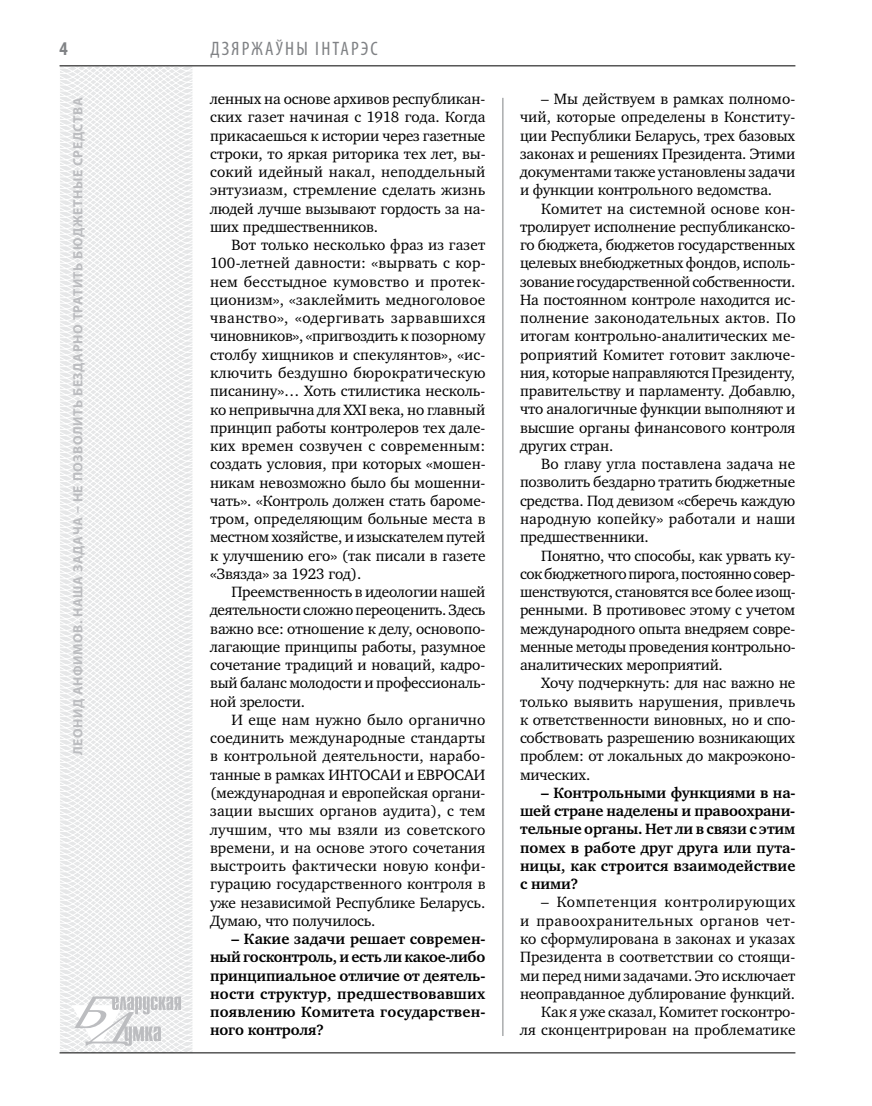
<style>
.page{position:relative;width:872px;height:1106px;background:#fff}
.page>*{position:absolute;margin:0;border:0;box-sizing:border-box;transform-origin:0 0}
.t1{font:condensed 19.5px "Myriad Pro";letter-spacing:.11em;color:#808285}
.t2{font:700 condensed 19.5px "Myriad Pro";color:#808285}
.t3{font:15.3px/18.3px "Charter C";letter-spacing:-.01em;color:#000;text-align:justify}
.t4{font:700 15.3px/18.3px "Charter C";letter-spacing:.005em;color:#000;text-align:justify}
.t5{font:700 13.5px "Myriad Pro";letter-spacing:.04em;color:#bcbdc0}
</style>
<div class="page">
<svg style="left:59px;top:65px;width:192px;height:989px"></svg>
<hr style="left:502px;top:98px;width:1px;height:938px;background:#808285">
<hr style="left:60px;top:1052px;width:735px;height:1px;background:#000">
<svg style="left:71px;top:996px;width:110px;height:53px"></svg>
<hr style="left:60px;top:65px;width:735px;height:1px;background:#000">
<p class="t2" style="left:60px;top:37px;width:10px">4</p>
<p class="t1" style="left:210px;top:37px;width:169px">Дзяржаўны інтарэс</p>
<p class="t3" style="left:210px;top:90px;width:277px">ленных на основе архивов республикан&shy;ских газет начиная с 1918 года. Когда прикасаешься к истории через газетные строки, то яркая риторика тех лет, вы&shy;сокий идейный накал, неподдельный энтузиазм, стремление сделать жизнь людей лучше вызывают гордость за на&shy;ших предшественников.</p>
<p class="t3" style="left:210px;top:236px;width:277px;text-indent:21px">Вот только несколько фраз из газет 100-летней давности: «вырвать с кор&shy;нем бесстыдное кумовство и протек&shy;ционизм», «заклеймить медноголовое чванство», «одергивать зарвавшихся чиновников», «пригвоздить к позорному столбу хищников и спекулянтов», «ис&shy;ключить бездушно бюрократическую писанину»… Хоть стилистика несколь&shy;ко непривычна для ХХI века, но главный принцип работы контролеров тех дале&shy;ких времен созвучен с современным: создать условия, при которых «мошен&shy;никам невозможно было бы мошенни&shy;чать». «Контроль должен стать бароме&shy;тром, определяющим больные места в местном хозяйстве, и изыскателем путей к улучшению его» (так писали в газете «Звязда» за 1923 год).</p>
<p class="t3" style="left:210px;top:583px;width:277px;text-indent:21px">Преемственность в идеологии нашей деятельности сложно переоценить. Здесь важно все: отношение к делу, основопо&shy;лагающие принципы работы, разумное сочетание традиций и новаций, кадро&shy;вый баланс молодости и профессиональ&shy;ной зрелости.</p>
<p class="t3" style="left:210px;top:710px;width:277px;text-indent:21px">И еще нам нужно было органично соединить международные стандарты в контрольной деятельности, нарабо&shy;танные в рамках ИНТОСАИ и ЕВРОСАИ (международная и европейская органи&shy;зации высших органов аудита), с тем лучшим, что мы взяли из советского времени, и на основе этого сочетания выстроить фактически новую конфи&shy;гурацию государственного контроля в уже независимой Республике Беларусь.<br>Думаю, что получилось.</p>
<p class="t4" style="left:210px;top:930px;width:277px;text-indent:21px">– Какие задачи решает современ&shy;ный госконтроль, и есть ли какое-либо принципиальное отличие от деятель&shy;ности структур, предшествовавших появлению Комитета государствен&shy;ного контроля?</p>
<p class="t5" style="left:69px;top:755px;width:658px;rotate:-90deg">Леонид АНФИМОВ. Наша задача – не позволить бездарно тратить бюджетные средства</p>
<p class="t3" style="left:520px;top:90px;width:277px;text-indent:21px">– Мы действуем в рамках полномо&shy;чий, которые определены в Конститу&shy;ции Республики Беларусь, трех базовых законах и решениях Президента. Этими документами также установлены задачи и функции контрольного ведомства.</p>
<p class="t3" style="left:520px;top:199px;width:277px;text-indent:21px">Комитет на системной основе кон&shy;тролирует исполнение республиканско&shy;го бюджета, бюджетов государственных целевых внебюджетных фондов, исполь&shy;зование государственной собственности.<br>На постоянном контроле находится ис&shy;полнение законодательных актов. По итогам контрольно-аналитических ме&shy;роприятий Комитет готовит заключе&shy;ния, которые направляются Президенту, правительству и парламенту. Добавлю, что аналогичные функции выполняют и высшие органы финансового контроля других стран.</p>
<p class="t3" style="left:520px;top:455px;width:277px;text-indent:21px">Во главу угла поставлена задача не позволить бездарно тратить бюджетные средства. Под девизом «сберечь каждую народную копейку» работали и наши предшественники.</p>
<p class="t3" style="left:520px;top:546px;width:277px;text-indent:21px">Понятно, что способы, как урвать ку&shy;сок бюджетного пирога, постоянно совер&shy;шенствуются, становятся все более изощ&shy;ренными. В противовес этому с учетом международного опыта внедряем совре&shy;менные методы проведения контрольно&shy;аналитических мероприятий.</p>
<p class="t3" style="left:520px;top:674px;width:277px;text-indent:21px">Хочу подчеркнуть: для нас важно не только выявить нарушения, привлечь к ответственности виновных, но и спо&shy;собствовать разрешению возникающих проблем: от локальных до макроэконо&shy;мических.</p>
<p class="t4" style="left:520px;top:783px;width:277px;text-indent:21px">– Контрольными функциями в на&shy;шей стране наделены и правоохрани&shy;тельные органы. Нет ли в связи с этим помех в работе друг друга или пута&shy;ницы, как строится взаимодействие с ними?</p>
<p class="t3" style="left:520px;top:893px;width:277px;text-align:right">– Компетенция контролирующих<br>и правоохранительных органов чет&shy;ко сформулирована в законах и указах Президента в соответствии со стоящи&shy;ми перед ними задачами. Это исключает неоправданное дублирование функций.<br>Как я уже сказал, Комитет госконтро-<br>ля сконцентрирован на проблематике</p>
</div>
